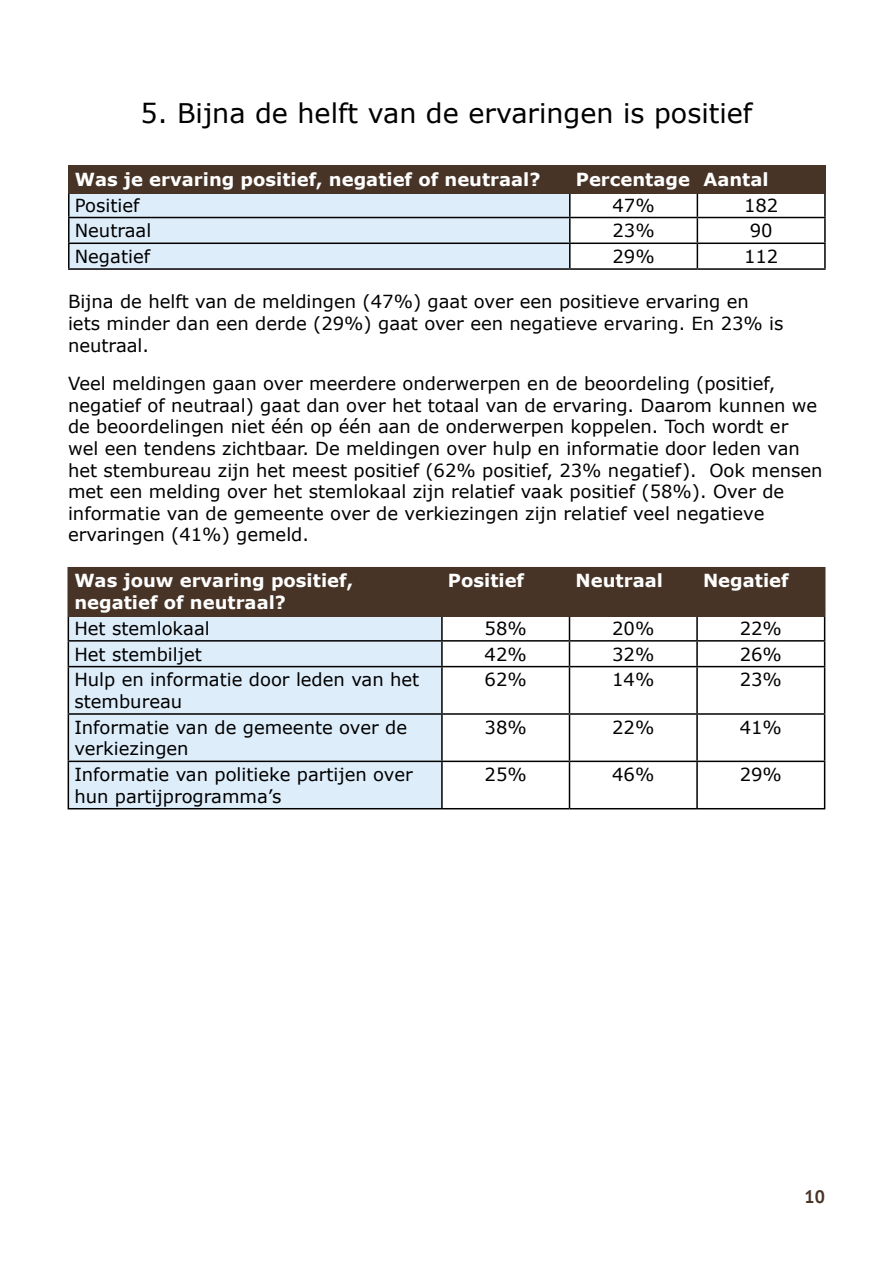
<style>
.page{position:relative;width:893px;height:1263px;background:#fff}
.page>*{position:absolute;margin:0;border:0;box-sizing:border-box;transform-origin:0 0}
.Kop_1{font:27px "Verdana";color:#000}
.Paragraaf{font:18px/21.6px "Verdana";color:#000}
.Cel_1{font:18px/21.6px "Verdana";color:#000}
.Tabelkop{font:700 18px/21.6px "Verdana";color:#fff}
.Cel_2{font:18px "Verdana";color:#000}
.t1{font:700 18px "PT Sans";color:#483427}
</style>
<div class="page">
<div style="left:70px;top:194px;width:499px;height:74px;background:#deedfa"></div>
<hr style="left:68px;top:165px;width:502px;height:2px;background:#000">
<hr style="left:570px;top:165px;width:127px;height:2px;background:#000">
<hr style="left:697px;top:165px;width:129px;height:2px;background:#000">
<hr style="left:824px;top:167px;width:2px;height:24px;background:#000">
<hr style="left:68px;top:192px;width:2px;height:25px;background:#000">
<hr style="left:569px;top:192px;width:2px;height:25px;background:#000">
<hr style="left:697px;top:191px;width:129px;height:1px;background:#000">
<hr style="left:824px;top:192px;width:2px;height:25px;background:#000">
<hr style="left:68px;top:217px;width:502px;height:1px;background:#000">
<hr style="left:68px;top:218px;width:2px;height:25px;background:#000">
<hr style="left:570px;top:217px;width:127px;height:1px;background:#000">
<hr style="left:569px;top:218px;width:2px;height:25px;background:#000">
<hr style="left:697px;top:217px;width:129px;height:1px;background:#000">
<hr style="left:824px;top:218px;width:2px;height:25px;background:#000">
<hr style="left:68px;top:243px;width:502px;height:1px;background:#000">
<hr style="left:68px;top:244px;width:2px;height:24px;background:#000">
<hr style="left:570px;top:243px;width:127px;height:1px;background:#000">
<hr style="left:569px;top:244px;width:2px;height:24px;background:#000">
<hr style="left:697px;top:243px;width:129px;height:1px;background:#000">
<svg style="left:697px;top:194px;width:1px;height:74px"></svg>
<hr style="left:824px;top:244px;width:2px;height:24px;background:#000">
<hr style="left:68px;top:268px;width:502px;height:2px;background:#000">
<hr style="left:570px;top:268px;width:127px;height:2px;background:#000">
<hr style="left:697px;top:268px;width:129px;height:2px;background:#000">
<div style="left:68px;top:166px;width:502px;height:28px;background:#483427"></div>
<div style="left:569px;top:166px;width:129px;height:28px;background:#483427"></div>
<div style="left:697px;top:166px;width:128px;height:28px;background:#483427"></div>
<div style="left:69px;top:617px;width:372px;height:191px;background:#deedfa"></div>
<hr style="left:441px;top:616px;width:2px;height:24px;background:#000">
<hr style="left:696px;top:616px;width:2px;height:24px;background:#000">
<hr style="left:68px;top:640px;width:374px;height:2px;background:#000">
<svg style="left:68px;top:617px;width:1px;height:49px"></svg>
<hr style="left:442px;top:640px;width:127px;height:2px;background:#000">
<hr style="left:441px;top:642px;width:2px;height:24px;background:#000">
<hr style="left:569px;top:640px;width:128px;height:2px;background:#000">
<svg style="left:569px;top:617px;width:1px;height:49px"></svg>
<hr style="left:697px;top:640px;width:128px;height:2px;background:#000">
<hr style="left:696px;top:642px;width:2px;height:24px;background:#000">
<svg style="left:824px;top:617px;width:1px;height:49px"></svg>
<hr style="left:68px;top:666px;width:374px;height:1px;background:#000">
<hr style="left:68px;top:667px;width:1px;height:46px;background:#000">
<hr style="left:442px;top:666px;width:127px;height:1px;background:#000">
<hr style="left:441px;top:667px;width:2px;height:46px;background:#000">
<hr style="left:569px;top:666px;width:128px;height:1px;background:#000">
<hr style="left:569px;top:667px;width:1px;height:46px;background:#000">
<hr style="left:697px;top:666px;width:128px;height:1px;background:#000">
<hr style="left:696px;top:667px;width:2px;height:46px;background:#000">
<hr style="left:824px;top:667px;width:1px;height:46px;background:#000">
<hr style="left:68px;top:713px;width:374px;height:2px;background:#000">
<hr style="left:68px;top:715px;width:1px;height:46px;background:#000">
<hr style="left:442px;top:713px;width:127px;height:2px;background:#000">
<hr style="left:441px;top:715px;width:2px;height:46px;background:#000">
<hr style="left:569px;top:713px;width:128px;height:2px;background:#000">
<hr style="left:569px;top:715px;width:1px;height:46px;background:#000">
<hr style="left:697px;top:713px;width:128px;height:2px;background:#000">
<hr style="left:696px;top:715px;width:2px;height:46px;background:#000">
<hr style="left:824px;top:715px;width:1px;height:46px;background:#000">
<hr style="left:68px;top:761px;width:374px;height:1px;background:#000">
<hr style="left:68px;top:762px;width:1px;height:46px;background:#000">
<hr style="left:442px;top:761px;width:127px;height:1px;background:#000">
<hr style="left:441px;top:762px;width:2px;height:46px;background:#000">
<hr style="left:569px;top:761px;width:128px;height:1px;background:#000">
<hr style="left:569px;top:762px;width:1px;height:46px;background:#000">
<hr style="left:697px;top:761px;width:128px;height:1px;background:#000">
<hr style="left:696px;top:762px;width:2px;height:46px;background:#000">
<hr style="left:824px;top:762px;width:1px;height:46px;background:#000">
<hr style="left:68px;top:808px;width:374px;height:1px;background:#000">
<hr style="left:442px;top:808px;width:127px;height:1px;background:#000">
<hr style="left:569px;top:808px;width:128px;height:1px;background:#000">
<hr style="left:697px;top:808px;width:128px;height:1px;background:#000">
<div style="left:68px;top:567px;width:374px;height:50px;background:#483427"></div>
<div style="left:442px;top:567px;width:128px;height:50px;background:#483427"></div>
<div style="left:569px;top:567px;width:128px;height:50px;background:#483427"></div>
<div style="left:697px;top:567px;width:128px;height:50px;background:#483427"></div>
<h1 class="Kop_1" style="left:141px;top:94px;width:613px">5. Bijna de helft van de ervaringen is positief</h1>
<p class="Tabelkop" style="left:75px;top:168px;width:467px">Was je ervaring positief, negatief of neutraal?</p>
<p class="Tabelkop" style="left:576px;top:168px;width:116px">Percentage</p>
<p class="Tabelkop" style="left:703px;top:168px;width:67px">Aantal</p>
<p class="Cel_1" style="left:75px;top:194px;width:66px">Positief</p>
<p class="Cel_2" style="left:612px;top:193px;width:44px">47%</p>
<p class="Cel_2" style="left:744px;top:193px;width:36px">182</p>
<p class="Cel_1" style="left:75px;top:220px;width:78px">Neutraal</p>
<p class="Cel_2" style="left:612px;top:218px;width:44px">23%</p>
<p class="Cel_2" style="left:750px;top:218px;width:24px">90</p>
<p class="Cel_1" style="left:75px;top:245px;width:77px">Negatief</p>
<p class="Cel_2" style="left:612px;top:244px;width:44px">29%</p>
<p class="Cel_2" style="left:744px;top:244px;width:36px">112</p>
<p class="Paragraaf" style="left:68px;top:291px;width:717px">Bijna de helft van de meldingen (47%) gaat over een positieve ervaring en iets minder dan een derde (29%) gaat over een negatieve ervaring. En 23% is neutraal.</p>
<p class="Paragraaf" style="left:68px;top:373px;width:756px">Veel meldingen gaan over meerdere onderwerpen en de beoordeling (positief, negatief of neutraal) gaat dan over het totaal van de ervaring. Daarom kunnen we de beoordelingen niet één op één aan de onderwerpen koppelen. Toch wordt er wel een tendens zichtbaar. De meldingen over hulp en informatie door leden van het stembureau zijn het meest positief (62% positief, 23% negatief). Ook mensen met een melding over het stemlokaal zijn relatief vaak positief (58%). Over de informatie van de gemeente over de verkiezingen zijn relatief veel negatieve ervaringen (41%) gemeld.</p>
<p class="Tabelkop" style="left:74px;top:570px;width:280px">Was jouw ervaring positief, negatief of neutraal?</p>
<p class="Tabelkop" style="left:448px;top:570px;width:78px">Positief</p>
<p class="Tabelkop" style="left:575px;top:570px;width:89px">Neutraal</p>
<p class="Tabelkop" style="left:703px;top:570px;width:87px">Negatief</p>
<p class="Cel_1" style="left:74px;top:617px;width:137px">Het stemlokaal</p>
<p class="Cel_2" style="left:485px;top:616px;width:44px">58%</p>
<p class="Cel_2" style="left:612px;top:616px;width:44px">20%</p>
<p class="Cel_2" style="left:740px;top:616px;width:44px">22%</p>
<p class="Cel_1" style="left:74px;top:643px;width:129px">Het stembiljet</p>
<p class="Cel_2" style="left:485px;top:642px;width:44px">42%</p>
<p class="Cel_2" style="left:612px;top:642px;width:44px">32%</p>
<p class="Cel_2" style="left:740px;top:642px;width:44px">26%</p>
<p class="Cel_1" style="left:74px;top:669px;width:346px">Hulp en informatie door leden van het stembureau</p>
<p class="Cel_2" style="left:485px;top:667px;width:44px">62%</p>
<p class="Cel_2" style="left:612px;top:667px;width:44px">14%</p>
<p class="Cel_2" style="left:740px;top:667px;width:44px">23%</p>
<p class="Cel_1" style="left:74px;top:716px;width:334px">Informatie van de gemeente over de verkiezingen</p>
<p class="Cel_2" style="left:485px;top:715px;width:44px">38%</p>
<p class="Cel_2" style="left:612px;top:715px;width:44px">22%</p>
<p class="Cel_2" style="left:740px;top:715px;width:44px">41%</p>
<p class="Cel_1" style="left:74px;top:763px;width:340px">Informatie van politieke partijen over hun partijprogramma’s</p>
<p class="Cel_2" style="left:485px;top:762px;width:44px">25%</p>
<p class="Cel_2" style="left:612px;top:762px;width:44px">46%</p>
<p class="Cel_2" style="left:740px;top:762px;width:44px">29%</p>
<p class="t1" style="left:804px;top:1185px;width:22px">10</p>
</div>
